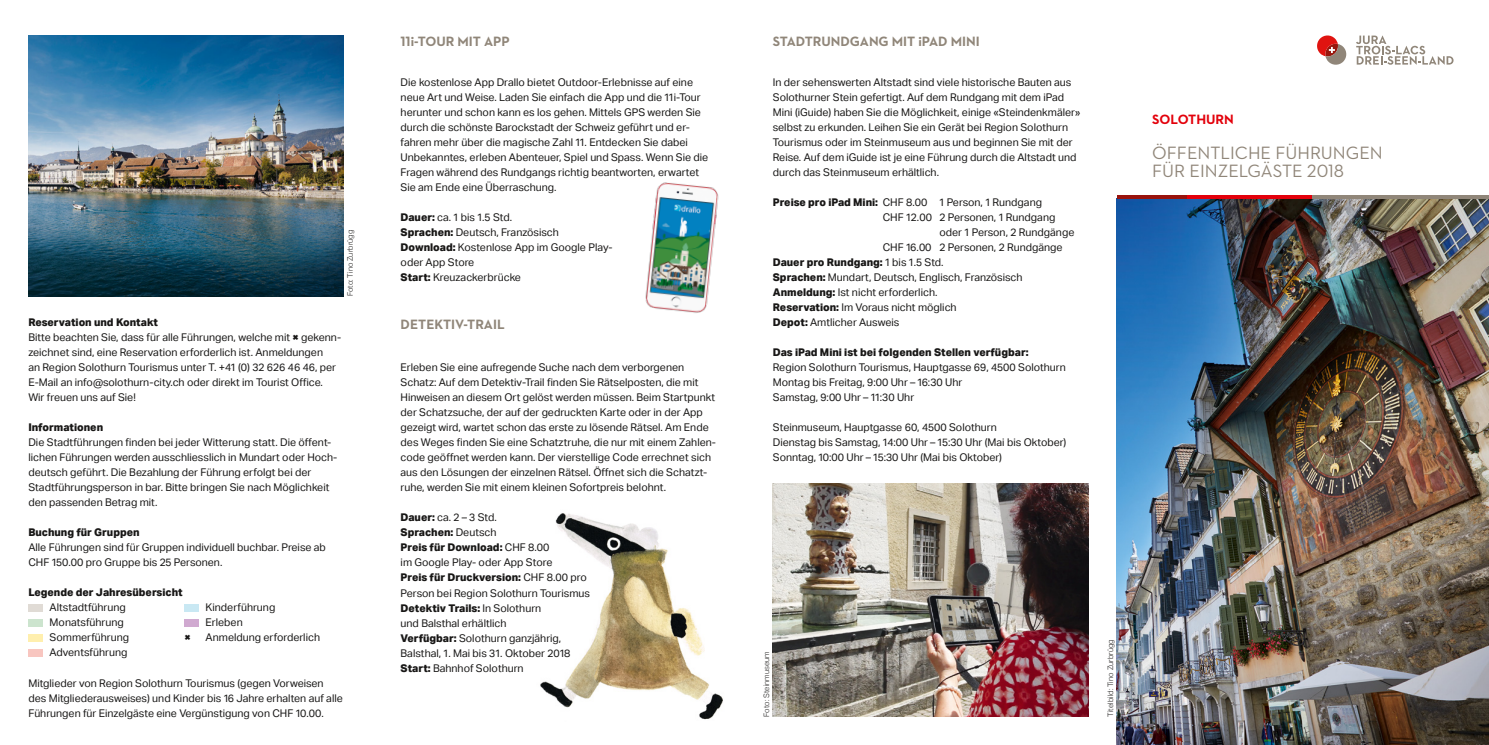
<style>
.page{position:relative;width:1489px;height:745px;background:#fff}
.page>*{position:absolute;margin:0;border:0;box-sizing:border-box;transform-origin:0 0}
.t1{font:18.12px/18.1px "Neutraface 2 Text";color:#908679}
.t2{font:700 13.75px "Neutraface 2 Text";color:#908679}
.t3{font:700 13.75px "Neutraface 2 Text";color:#e3000b}
.t4{font:10.62px/15px "Aktiv Grotesk";color:#181716}
.t5{font:800 10.62px "Aktiv Grotesk";color:#181716}
.t6{font:900 10.62px "Aktiv Grotesk";color:#181716}
.t7{font:300 7.5px "Aktiv Grotesk";letter-spacing:.005em;color:#181716}
.s1{font-weight:900}
.s2{font-weight:800}
.s3{font-weight:400}
</style>
<div class="page">
<img style="left:540px;top:513px;width:183px;height:207px">
<img style="left:1116px;top:198px;width:372px;height:546px">
<svg style="left:1317px;top:35px;width:30px;height:30px"></svg>
<svg style="left:1356px;top:35px;width:97px;height:30px"></svg>
<hr style="left:1116px;top:195px;width:71px;height:3px;background:#99130d">
<hr style="left:1311px;top:195px;width:177px;height:3px;background:#908679">
<hr style="left:1187px;top:195px;width:124px;height:3px;background:#e3000b">
<img style="left:772px;top:483px;width:316px;height:233px">
<img style="left:28px;top:36px;width:316px;height:260px">
<div style="left:184px;top:603px;width:14px;height:8px;background:#c9e8f3"></div>
<div style="left:184px;top:618px;width:14px;height:8px;background:#d0a9d0"></div>
<div style="left:28px;top:603px;width:15px;height:8px;background:#e0dbd5"></div>
<div style="left:28px;top:618px;width:15px;height:8px;background:#cce4ce"></div>
<div style="left:28px;top:633px;width:15px;height:8px;background:#ffefae"></div>
<div style="left:28px;top:648px;width:15px;height:8px;background:#f8c6c0"></div>
<img style="left:645px;top:182px;width:74px;height:131px">
<p class="t7" style="left:346px;top:296px;width:68px;rotate:-90deg">Foto: Tino Zurbrügg</p>
<p class="t5" style="left:28px;top:315px;width:131px">Reservation und Kontakt</p>
<p class="t4" style="left:28px;top:330px;width:314px">Bitte beachten Sie, dass für alle Führungen, welche mit <span class="s1">×</span> gekenn&shy;zeichnet sind, eine Reservation erforderlich ist. Anmeldungen<br>an Region Solothurn Tourismus unter T. +41 (0) 32 626 46 46, per E-Mail an info@solothurn-city.ch oder direkt im Tourist Office.<br>Wir freuen uns auf Sie!</p>
<p class="t5" style="left:28px;top:420px;width:76px">Informationen</p>
<p class="t4" style="left:28px;top:435px;width:310px">Die Stadtführungen finden bei jeder Witterung statt. Die öffent&shy;lichen Führungen werden ausschliesslich in Mundart oder Hoch&shy;deutsch geführt. Die Bezahlung der Führung erfolgt bei der Stadtführungsperson in bar. Bitte bringen Sie nach Möglichkeit den passenden Betrag mit.</p>
<p class="t5" style="left:28px;top:525px;width:113px">Buchung für Gruppen</p>
<p class="t4" style="left:28px;top:540px;width:299px">Alle Führungen sind für Gruppen individuell buchbar. Preise ab<br>CHF 150.00 pro Gruppe bis 25 Personen.</p>
<p class="t5" style="left:28px;top:585px;width:156px">Legende der Jahresübersicht</p>
<p class="t4" style="left:50px;top:600px;width:78px">Altstadtführung</p>
<p class="t4" style="left:206px;top:600px;width:71px">Kinderführung</p>
<p class="t4" style="left:50px;top:615px;width:76px">Monatsführung</p>
<p class="t4" style="left:206px;top:615px;width:39px">Erleben</p>
<p class="t4" style="left:50px;top:630px;width:81px">Sommerführung</p>
<p class="t6" style="left:184px;top:630px;width:8px">×</p>
<p class="t4" style="left:206px;top:630px;width:116px">Anmeldung erforderlich</p>
<p class="t4" style="left:50px;top:645px;width:79px">Adventsführung</p>
<p class="t4" style="left:28px;top:675px;width:316px">Mitglieder von Region Solothurn Tourismus (gegen Vorweisen des Mitgliederausweises) und Kinder bis 16 Jahre erhalten auf alle<br>Führungen für Einzelgäste eine Vergünstigung von CHF 10.00.</p>
<p class="t2" style="left:400px;top:33px;width:111px">11i-TOUR MIT APP</p>
<p class="t2" style="left:772px;top:33px;width:208px">STADTRUNDGANG MIT iPAD MINI</p>
<p class="t4" style="left:400px;top:75px;width:309px">Die kostenlose App Drallo bietet Outdoor-Erlebnisse auf eine neue Art und Weise. Laden Sie einfach die App und die 11i-Tour herunter und schon kann es los gehen. Mittels GPS werden Sie durch die schönste Barockstadt der Schweiz geführt und er&shy;fahren mehr über die magische Zahl 11. Entdecken Sie dabei Unbekanntes, erleben Abenteuer, Spiel und Spass. Wenn Sie die Fragen während des Rundgangs richtig beantworten, erwartet Sie am Ende eine Überraschung.</p>
<p class="t4" style="left:400px;top:210px;width:113px"><span class="s2">Dauer:</span> ca. 1 bis 1.5 Std.</p>
<p class="t4" style="left:400px;top:225px;width:160px"><span class="s2">Sprachen:</span> Deutsch, Französisch</p>
<p class="t4" style="left:400px;top:240px;width:213px"><span class="s2">Download:</span> Kostenlose App im Google Play&shy;oder App Store</p>
<p class="t4" style="left:400px;top:270px;width:122px"><span class="s2">Start:</span> Kreuzackerbrücke</p>
<p class="t2" style="left:400px;top:315px;width:106px">DETEKTIV-TRAIL</p>
<p class="t4" style="left:400px;top:360px;width:317px">Erleben Sie eine aufregende Suche nach dem verborgenen Schatz: Auf dem Detektiv-Trail finden Sie Rätselposten, die mit Hinweisen an diesem Ort gelöst werden müssen. Beim Startpunkt der Schatzsuche, der auf der gedruckten Karte oder in der App gezeigt wird, wartet schon das erste zu lösende Rätsel. Am Ende des Weges finden Sie eine Schatztruhe, die nur mit einem Zahlen&shy;code geöffnet werden kann. Der vierstellige Code errechnet sich aus den Lösungen der einzelnen Rätsel. Öffnet sich die Schatzt&shy;ruhe, werden Sie mit einem kleinen Sofortpreis belohnt.</p>
<p class="t4" style="left:400px;top:510px;width:98px"><span class="s2">Dauer:</span> ca. 2 – 3 Std.</p>
<p class="t5" style="left:400px;top:525px;width:97px">Sprachen: <span class="s3">Deutsch</span></p>
<p class="t4" style="left:400px;top:540px;width:153px"><span class="s2">Preis für Download:</span> CHF 8.00 im Google Play- oder App Store</p>
<p class="t4" style="left:400px;top:570px;width:191px"><span class="s2">Preis für Druckversion:</span> CHF 8.00 pro<br>Person bei Region Solothurn Tourismus</p>
<p class="t4" style="left:400px;top:600px;width:142px"><span class="s2">Detektiv Trails:</span> In Solothurn und Balsthal erhältlich</p>
<p class="t4" style="left:400px;top:630px;width:162px"><span class="s2">Verfügbar:</span> Solothurn ganzjährig,</p>
<p class="t4" style="left:400px;top:645px;width:171px">Balsthal, 1. Mai bis 31. Oktober 2018</p>
<p class="t4" style="left:400px;top:660px;width:124px"><span class="s2">Start:</span> Bahnhof Solothurn</p>
<p class="t4" style="left:772px;top:75px;width:309px">In der sehenswerten Altstadt sind viele historische Bauten aus Solothurner Stein gefertigt. Auf dem Rundgang mit dem iPad Mini (iGuide) haben Sie die Möglichkeit, einige «Steindenkmäler» selbst zu erkunden. Leihen Sie ein Gerät bei Region Solothurn Tourismus oder im Steinmuseum aus und beginnen Sie mit der Reise. Auf dem iGuide ist je eine Führung durch die Altstadt und durch das Steinmuseum erhältlich.</p>
<p class="t4" style="left:772px;top:195px;width:271px"><span class="s2">Preise pro iPad Mini:</span> CHF 8.00 1 Person, 1 Rundgang</p>
<p class="t4" style="left:939px;top:210px;width:136px;text-indent:-57px">CHF 12.00 2 Personen, 1 Rundgang oder 1 Person, 2 Rundgänge</p>
<p class="t4" style="left:882px;top:240px;width:181px">CHF 16.00 2 Personen, 2 Rundgänge</p>
<p class="t5" style="left:772px;top:255px;width:172px">Dauer pro Rundgang: <span class="s3">1 bis 1.5 Std.</span></p>
<p class="t4" style="left:772px;top:270px;width:251px"><span class="s2">Sprachen:</span> Mundart, Deutsch, Englisch, Französisch</p>
<p class="t4" style="left:772px;top:285px;width:166px"><span class="s2">Anmeldung:</span> Ist nicht erforderlich.</p>
<p class="t4" style="left:772px;top:300px;width:185px"><span class="s2">Reservation:</span> Im Voraus nicht möglich</p>
<p class="t4" style="left:772px;top:315px;width:128px"><span class="s2">Depot:</span> Amtlicher Ausweis</p>
<p class="t4" style="left:772px;top:345px;width:294px"><span class="s2">Das iPad Mini ist bei folgenden Stellen verfügbar:<br></span>Region Solothurn Tourismus, Hauptgasse 69, 4500 Solothurn</p>
<p class="t4" style="left:772px;top:375px;width:191px">Montag bis Freitag, 9:00 Uhr – 16:30 Uhr</p>
<p class="t4" style="left:772px;top:390px;width:143px">Samstag, 9:00 Uhr – 11:30 Uhr</p>
<p class="t4" style="left:772px;top:420px;width:225px">Steinmuseum, Hauptgasse 60, 4500 Solothurn</p>
<p class="t4" style="left:772px;top:435px;width:295px">Dienstag bis Samstag, 14:00 Uhr – 15:30 Uhr (Mai bis Oktober)</p>
<p class="t4" style="left:772px;top:450px;width:231px">Sonntag, 10:00 Uhr – 15:30 Uhr (Mai bis Oktober)</p>
<p class="t7" style="left:762px;top:716px;width:67px;rotate:-90deg">Foto: Steinmuseum</p>
<p class="t7" style="left:1106px;top:716px;width:79px;rotate:-90deg">Titelbild: Tino Zurbrügg</p>
<p class="t3" style="left:1152px;top:111px;width:83px">SOLOTHURN</p>
<p class="t1" style="left:1152px;top:144px;width:232px">ÖFFENTLICHE FÜHRUNGEN<br>FÜR EINZELGÄSTE 2018</p>
</div>
